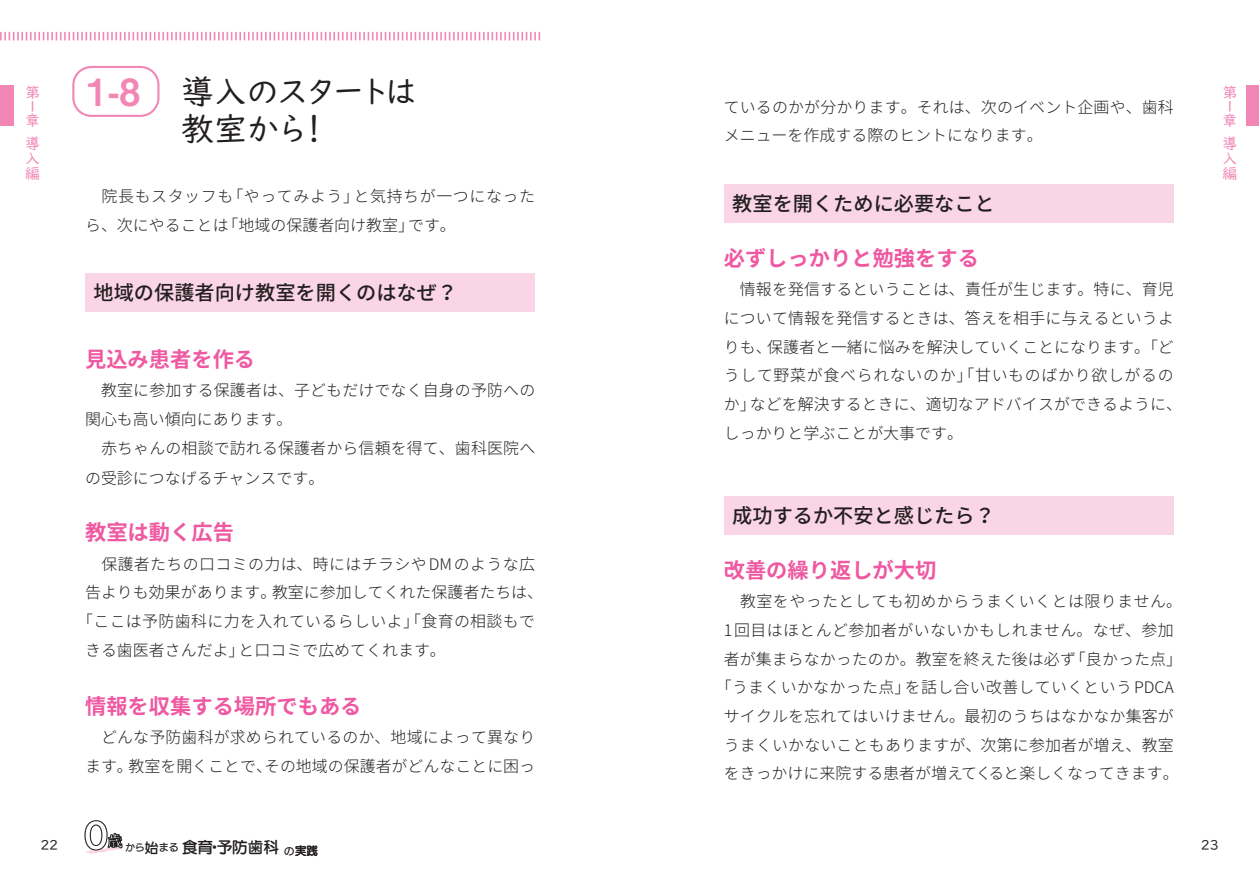
<style>
.page{position:relative;width:1259px;height:893px;background:#fff}
.page>*{position:absolute;margin:0;border:0;box-sizing:border-box;transform-origin:0 0}
.t1{font:38.25px "UD Digi Kyokasho N B";color:#231f20}
.t2{font:37.5px "Midashi Go Pro MB31";color:#f287b6}
.t3{font:33px/37.5px "UD Digi Kyokasho NK R";color:#231f20}
.t4{font:700 21.3px "Noto Sans CJ Kjp";color:#ef59a1}
.t5{font:500 20.25px "Noto Sans CJ Kjp";color:#231f20}
.t6{font:300 15.9px/28.7px "Noto Sans CJ Kjp";letter-spacing:.01em;color:#231f20}
.t7{font:300 15.9px/28.7px "Noto Sans CJ Kjp";letter-spacing:.035em;color:#231f20}
.t8{font:15.6px "UD Marugo Large Pr 6 N DB";color:#231f20}
.t9{font:15px/15px "UD Digi Kyokasho NK R";color:#f287b6}
.t10{font:13.5px "UD Digi Kyokasho NK R";color:#231f20}
.s1{font-size:9.6px}
.s2{font-size:13.8px}
.s3{font-size:10.05px}
</style>
<div class="page">
<div style="left:1246px;top:85px;width:13px;height:40px;background:#f287b6"></div>
<div style="left:0;top:85px;width:14px;height:40px;background:#f287b6"></div>
<svg style="left:86px;top:847px;width:35px;height:7px"></svg>
<div style="left:85px;top:274px;width:450px;height:38px;background:#fad5e5"></div>
<svg style="left:72px;top:66px;width:87px;height:51px"></svg>
<svg style="left:0;top:32px;width:540px;height:8px"></svg>
<div style="left:724px;top:185px;width:449px;height:38px;background:#fad5e5"></div>
<div style="left:724px;top:497px;width:449px;height:38px;background:#fad5e5"></div>
<p class="t9" style="left:25px;top:85px;width:15px">第<br>１</p>
<p class="t9" style="left:25px;top:109px;width:16px;line-height:22.5px">章導</p>
<p class="t9" style="left:25px;top:151px;width:16px">入編</p>
<h2 class="t2" style="left:87px;top:61px;width:55px">1-8</h2>
<h3 class="t3" style="left:181px;top:73px;width:236px">導入のスタートは教室から！</h3>
<p class="t7" style="left:85px;top:182px;width:451px">　院長もスタッフも「やってみよう」と気持ちが一つになったら、次にやることは「地域の保護者向け教室」です。</p>
<p class="t5" style="left:94px;top:281px;width:365px">地域の保護者向け教室を開くのはなぜ？</p>
<h3 class="t4" style="left:85px;top:347px;width:172px">見込み患者を作る</h3>
<p class="t6" style="left:85px;top:376px;width:452px;line-height:29.1px">　教室に参加する保護者は、子どもだけでなく自身の予防への関心も高い傾向にあります。<br>　赤ちゃんの相談で訪れる保護者から信頼を得て、歯科医院への受診につなげるチャンスです。</p>
<h3 class="t4" style="left:85px;top:521px;width:150px">教室は動く広告</h3>
<p class="t6" style="left:85px;top:550px;width:451px">　保護者たちの口コミの力は、時にはチラシやDMのような広</p>
<p class="t6" style="left:85px;top:579px;width:459px">告よりも効果があります。教室に参加してくれた保護者たちは、</p>
<p class="t6" style="left:77px;top:607px;width:459px">「ここは予防歯科に力を入れているらしいよ」「食育の相談もで</p>
<p class="t6" style="left:85px;top:636px;width:362px">きる歯医者さんだよ」と口コミで広めてくれます。</p>
<h3 class="t4" style="left:85px;top:694px;width:278px">情報を収集する場所でもある</h3>
<p class="t6" style="left:85px;top:723px;width:452px">　どんな予防歯科が求められているのか、地域によって異なります。教室を開くことで、その地域の保護者がどんなことに困っ</p>
<p class="t6" style="left:724px;top:93px;width:451px">ているのかが分かります。それは、次のイベント企画や、歯科メニューを作成する際のヒントになります。</p>
<p class="t5" style="left:732px;top:193px;width:264px">教室を開くために必要なこと</p>
<h3 class="t4" style="left:724px;top:246px;width:257px">必ずしっかりと勉強をする</h3>
<p class="t6" style="left:724px;top:275px;width:460px">　情報を発信するということは、責任が生じます。特に、育児について情報を発信するときは、答えを相手に与えるというよりも、保護者と一緒に悩みを解決していくことになります。「どうして野菜が食べられないのか」「甘いものばかり欲しがるのか」などを解決するときに、適切なアドバイスができるように、しっかりと学ぶことが大事です。</p>
<p class="t5" style="left:732px;top:505px;width:264px">成功するか不安と感じたら？</p>
<h3 class="t4" style="left:724px;top:558px;width:235px">改善の繰り返しが大切　</h3>
<p class="t6" style="left:716px;top:587px;width:468px;text-align:center">　教室をやったとしても初めからうまくいくとは限りません。1回目はほとんど参加者がいないかもしれません。なぜ、参加者が集まらなかったのか。教室を終えた後は必ず「良かった点」「うまくいかなかった点」を話し合い改善していくというPDCAサイクルを忘れてはいけません。最初のうちはなかなか集客がうまくいかないこともありますが、次第に参加者が増え、教室をきっかけに来院する患者が増えてくると楽しくなってきます。</p>
<p class="t9" style="left:1222px;top:85px;width:15px">第<br>１</p>
<p class="t9" style="left:1222px;top:109px;width:16px;line-height:22.5px">章導</p>
<p class="t9" style="left:1222px;top:151px;width:16px">入編</p>
<h1 class="t1" style="left:77px;top:813px;width:40px">０</h1>
<p class="t8" style="left:107px;top:838px;width:212px"><sup>歳</sup><span class="s1">から</span><span class="s2">始</span><span class="s3">まる</span>食育・予防歯科<sub>の</sub><sub>実践</sub></p>
<p class="t10" style="left:40px;top:837px;width:19px">22</p>
<p class="t10" style="left:1200px;top:837px;width:19px">23</p>
</div>
